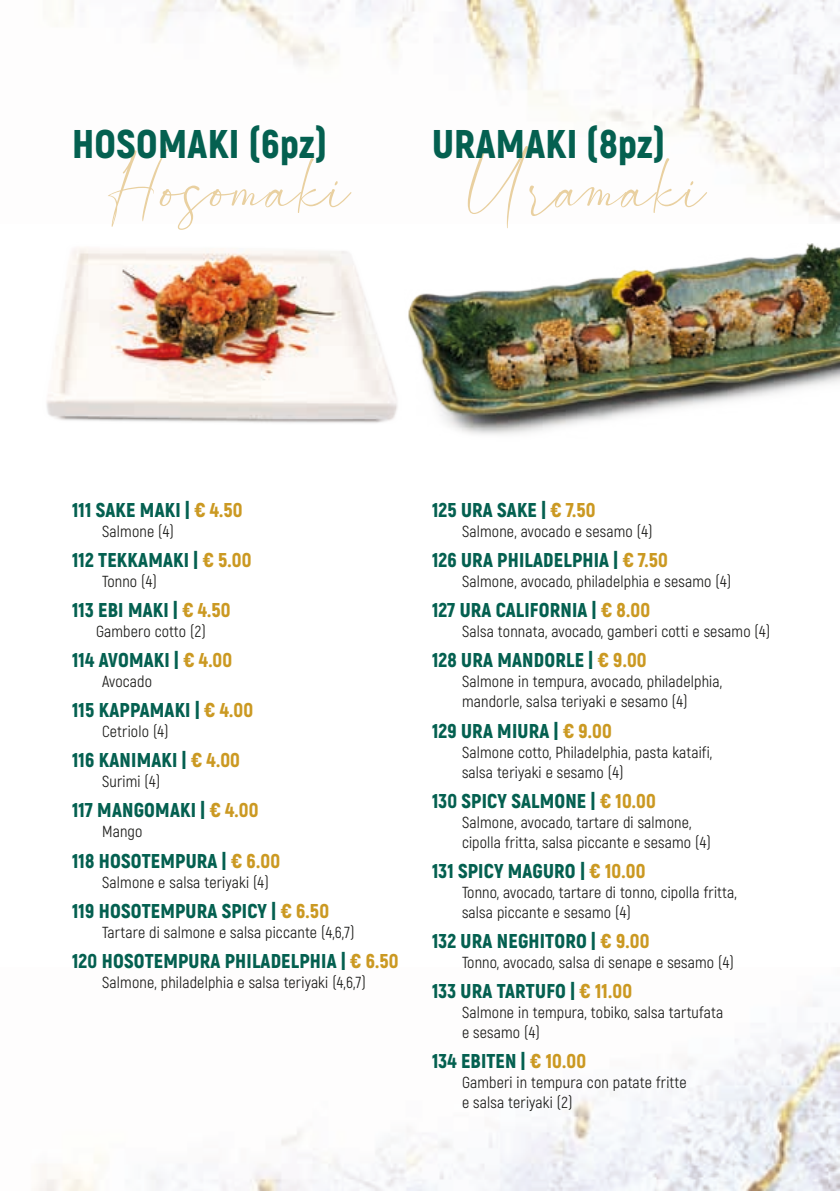
<style>
.page{position:relative;width:840px;height:1191px;background:#fff}
.page>*{position:absolute;margin:0;border:0;box-sizing:border-box;transform-origin:0 0}
.t1{font:113.2px "Southland";letter-spacing:.01em;color:#e9d0a0}
.t2{font:900 40px "Akrobat";letter-spacing:.01em;color:#046050}
.t3{font:900 20px "Akrobat";letter-spacing:.01em;color:#046050}
.t4{font:16px/20px "Akrobat";letter-spacing:.01em;color:#1d1d1b}
.s1{color:#cb9922}
</style>
<div class="page">
<img style="left:46px;top:248px;width:352px;height:175px">
<img style="left:408px;top:243px;width:431px;height:192px">
<img style="left:36px;top:1002px;width:803px;height:189px">
<img style="left:67px;top:0;width:772px;height:222px">
<h2 class="t2" style="left:72px;top:118px;width:256px">HOSOMAKI (6pz)</h2>
<h2 class="t2" style="left:432px;top:118px;width:235px">URAMAKI (8pz)</h2>
<h1 class="t1" style="left:108px;top:131px;width:599px">Hosomaki Uramaki</h1>
<p class="t3" style="left:72px;top:497px;width:172px">111 SAKE MAKI | <span class="s1">€ 4.50</span></p>
<p class="t4" style="left:102px;top:522px;width:73px">Salmone (4)</p>
<p class="t3" style="left:72px;top:547px;width:181px">112 TEKKAMAKI | <span class="s1">€ 5.00</span></p>
<p class="t4" style="left:102px;top:572px;width:56px">Tonno (4)</p>
<p class="t3" style="left:72px;top:597px;width:160px">113 EBI MAKI | <span class="s1">€ 4.50</span></p>
<p class="t4" style="left:96px;top:622px;width:111px">Gambero cotto (2)</p>
<p class="t3" style="left:72px;top:647px;width:162px">114 AVOMAKI | <span class="s1">€ 4.00</span></p>
<p class="t4" style="left:102px;top:672px;width:51px">Avocado</p>
<p class="t3" style="left:72px;top:697px;width:182px">115 KAPPAMAKI | <span class="s1">€ 4.00</span></p>
<p class="t4" style="left:102px;top:722px;width:68px">Cetriolo (4)</p>
<p class="t3" style="left:72px;top:747px;width:169px">116 KANIMAKI | <span class="s1">€ 4.00</span></p>
<p class="t4" style="left:102px;top:772px;width:59px">Surimi (4)</p>
<p class="t3" style="left:72px;top:797px;width:188px">117 MANGOMAKI | <span class="s1">€ 4.00</span></p>
<p class="t4" style="left:102px;top:822px;width:42px">Mango</p>
<p class="t3" style="left:72px;top:847px;width:209px">118 HOSOTEMPURA | <span class="s1">€ 6.00</span></p>
<p class="t4" style="left:102px;top:872px;width:168px">Salmone e salsa teriyaki (4)</p>
<p class="t3" style="left:72px;top:897px;width:258px">119 HOSOTEMPURA SPICY | <span class="s1">€ 6.50</span></p>
<p class="t4" style="left:102px;top:922px;width:254px">Tartare di salmone e salsa piccante (4,6,7)</p>
<p class="t3" style="left:72px;top:947px;width:328px">120 HOSOTEMPURA PHILADELPHIA | <span class="s1">€ 6.50</span></p>
<p class="t4" style="left:102px;top:972px;width:265px">Salmone, philadelphia e salsa teriyaki (4,6,7)</p>
<p class="t3" style="left:432px;top:497px;width:165px">125 URA SAKE | <span class="s1">€ 7.50</span></p>
<p class="t4" style="left:462px;top:522px;width:192px">Salmone, avocado e sesamo (4)</p>
<p class="t3" style="left:432px;top:547px;width:237px">126 URA PHILADELPHIA | <span class="s1">€ 7.50</span></p>
<p class="t4" style="left:462px;top:572px;width:270px">Salmone, avocado, philadelphia e sesamo (4)</p>
<p class="t3" style="left:432px;top:597px;width:219px">127 URA CALIFORNIA | <span class="s1">€ 8.00</span></p>
<p class="t4" style="left:462px;top:622px;width:309px">Salsa tonnata, avocado, gamberi cotti e sesamo (4)</p>
<p class="t3" style="left:432px;top:647px;width:216px">128 URA MANDORLE | <span class="s1">€ 9.00</span></p>
<p class="t4" style="left:462px;top:672px;width:261px">Salmone in tempura, avocado, philadelphia, mandorle, salsa teriyaki e sesamo (4)</p>
<p class="t3" style="left:432px;top:717px;width:181px">129 URA MIURA | <span class="s1">€ 9.00</span></p>
<p class="t4" style="left:462px;top:742px;width:251px">Salmone cotto, Philadelphia, pasta kataifi, salsa teriyaki e sesamo (4)</p>
<p class="t3" style="left:432px;top:787px;width:225px">130 SPICY SALMONE | <span class="s1">€ 10.00</span></p>
<p class="t4" style="left:462px;top:812px;width:250px">Salmone, avocado, tartare di salmone, cipolla fritta, salsa piccante e sesamo (4)</p>
<p class="t3" style="left:432px;top:857px;width:215px">131 SPICY MAGURO | <span class="s1">€ 10.00</span></p>
<p class="t4" style="left:462px;top:882px;width:276px">Tonno, avocado, tartare di tonno, cipolla fritta, salsa piccante e sesamo (4)</p>
<p class="t3" style="left:432px;top:927px;width:219px">132 URA NEGHITORO | <span class="s1">€ 9.00</span></p>
<p class="t4" style="left:462px;top:952px;width:273px">Tonno, avocado, salsa di senape e sesamo (4)</p>
<p class="t3" style="left:432px;top:977px;width:201px">133 URA TARTUFO | <span class="s1">€ 11.00</span></p>
<p class="t4" style="left:462px;top:1002px;width:263px">Salmone in tempura, tobiko, salsa tartufata e sesamo (4)</p>
<p class="t3" style="left:432px;top:1047px;width:156px">134 EBITEN | <span class="s1">€ 10.00</span></p>
<p class="t4" style="left:462px;top:1072px;width:226px">Gamberi in tempura con patate fritte e salsa teriyaki (2)</p>
</div>
